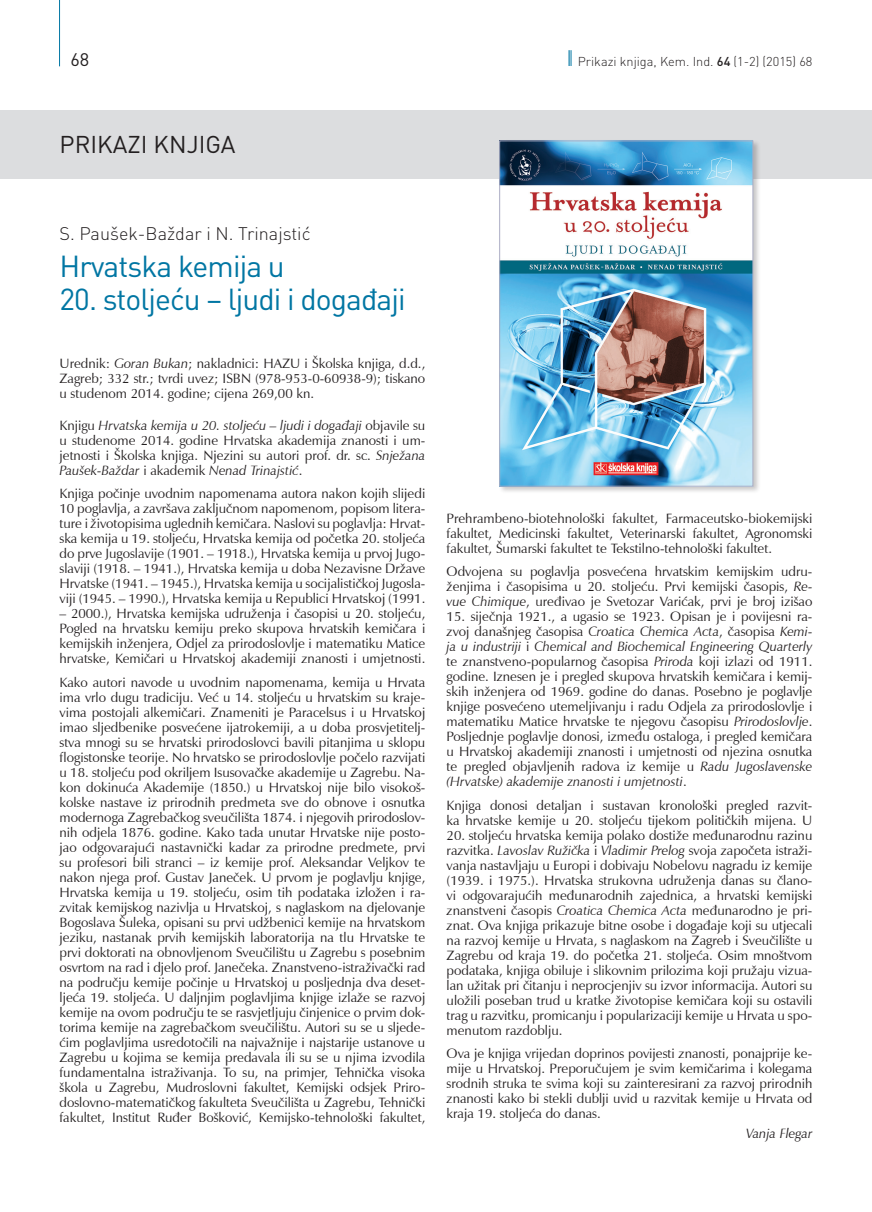
<style>
.page{position:relative;width:872px;height:1212px;background:#fff}
.page>*{position:absolute;margin:0;border:0;box-sizing:border-box;transform-origin:0 0}
._23_Naslov_rubrike{font:30px "DIN Pro";letter-spacing:-.03em;color:#0076a3}
.t1{font:24px "DIN Pro";color:#231f20}
._26_Tekst_rubrike{font:300 18px "DIN Pro";color:#231f20}
.t2{font:18px "DIN Pro";color:#231f20}
._26_Tekst_rubrike-2{font:13.5px/15px "Zapf Humanist Roman KUI";color:#231f20;text-align:justify}
._26_Tekst_rubrike-3{font:13.5px "Zapf Humanist Italic KUI";color:#231f20}
.t3{font:300 12.75px "DIN Pro";color:#231f20}
.s1{font-weight:500}
.s2{font-family:"Zapf Humanist Italic KUI"}
</style>
<div class="page">
<hr style="left:59px;top:0;width:1px;height:66px;background:#0076a3">
<svg style="left:568px;top:50px;width:3px;height:16px"></svg>
<div style="left:0;top:111px;width:872px;height:68px;background:#dcdddf"></div>
<div style="left:498px;top:139px;width:263px;height:355px;background:#231f20;opacity:.25"></div>
<img style="left:501px;top:143px;width:250px;height:341px">
<div style="left:499px;top:141px;width:254px;height:345px;border:1px solid #aaacc3"></div>
<p class="t2" style="left:71px;top:47px;width:20px">68</p>
<p class="t3" style="left:578px;top:53px;width:236px">Prikazi knjiga, Kem. Ind. <span class="s1">64</span> (1-2) (2015) 68</p>
<h2 class="t1" style="left:60px;top:128px;width:177px">PRIKAZI KNJIGA</h2>
<p class="_26_Tekst_rubrike" style="left:60px;top:221px;width:252px">S. Paušek-Baždar i N. Trinajstić</p>
<p class="_23_Naslov_rubrike" style="left:60px;top:246px;width:227px">Hrvatska kemija u</p>
<p class="_23_Naslov_rubrike" style="left:60px;top:279px;width:348px">20. stoljeću – ljudi i događaji</p>
<p class="_26_Tekst_rubrike-2" style="left:60px;top:356px;width:367px">Urednik: <span class="s2">Goran Bukan</span>; nakladnici: HAZU i Školska knjiga, d.d., Zagreb; 332 str.; tvrdi uvez; ISBN (978-953-0-60938-9); tiskano u studenom 2014. godine; cijena 269,00 kn.</p>
<p class="_26_Tekst_rubrike-2" style="left:60px;top:418px;width:367px">Knjigu <span class="s2">Hrvatska kemija u 20. stoljeću – ljudi i događaji</span> objavile su u studenome 2014. godine Hrvatska akademija znanosti i um&shy;jetnosti i Školska knjiga. Njezini su autori prof. dr. sc. <span class="s2">Snježana Paušek-Baždar</span> i akademik <span class="s2">Nenad Trinajstić</span>.</p>
<p class="_26_Tekst_rubrike-2" style="left:60px;top:487px;width:367px">Knjiga počinje uvodnim napomenama autora nakon kojih slijedi 10 poglavlja, a završava zaključnom napomenom, popisom litera&shy;ture i životopisima uglednih kemičara. Naslovi su poglavlja: Hrvat&shy;ska kemija u 19. stoljeću, Hrvatska kemija od početka 20. stoljeća do prve Jugoslavije (1901. – 1918.), Hrvatska kemija u prvoj Jugo&shy;slaviji (1918. – 1941.), Hrvatska kemija u doba Nezavisne Države Hrvatske (1941. – 1945.), Hrvatska kemija u socijalističkoj Jugosla&shy;viji (1945. – 1990.), Hrvatska kemija u Republici Hrvatskoj (1991.</p>
<p class="_26_Tekst_rubrike-2" style="left:60px;top:607px;width:367px">– 2000.), Hrvatska kemijska udruženja i časopisi u 20. stoljeću, Pogled na hrvatsku kemiju preko skupova hrvatskih kemičara i kemijskih inženjera, Odjel za prirodoslovlje i matematiku Matice hrvatske, Kemičari u Hrvatskoj akademiji znanosti i umjetnosti.</p>
<p class="_26_Tekst_rubrike-2" style="left:60px;top:675px;width:367px">Kako autori navode u uvodnim napomenama, kemija u Hrvata ima vrlo dugu tradiciju. Već u 14. stoljeću u hrvatskim su kraje&shy;vima postojali alkemičari. Znameniti je Paracelsus i u Hrvatskoj imao sljedbenike posvećene ijatrokemiji, a u doba prosvjetitelj&shy;stva mnogi su se hrvatski prirodoslovci bavili pitanjima u sklopu flogistonske teorije. No hrvatsko se prirodoslovlje počelo razvijati u 18. stoljeću pod okriljem Isusovačke akademije u Zagrebu. Na&shy;kon dokinuća Akademije (1850.) u Hrvatskoj nije bilo visokoš&shy;kolske nastave iz prirodnih predmeta sve do obnove i osnutka modernoga Zagrebačkog sveučilišta 1874. i njegovih prirodoslov&shy;nih odjela 1876. godine. Kako tada unutar Hrvatske nije posto&shy;jao odgovarajući nastavnički kadar za prirodne predmete, prvi su profesori bili stranci – iz kemije prof. Aleksandar Veljkov te nakon njega prof. Gustav Janeček. U prvom je poglavlju knjige, Hrvatska kemija u 19. stoljeću, osim tih podataka izložen i ra&shy;zvitak kemijskog nazivlja u Hrvatskoj, s naglaskom na djelovanje Bogoslava Šuleka, opisani su prvi udžbenici kemije na hrvatskom jeziku, nastanak prvih kemijskih laboratorija na tlu Hrvatske te prvi doktorati na obnovljenom Sveučilištu u Zagrebu s posebnim osvrtom na rad i djelo prof. Janečeka. Znanstveno-istraživački rad na području kemije počinje u Hrvatskoj u posljednja dva deset&shy;ljeća 19. stoljeća. U daljnjim poglavljima knjige izlaže se razvoj kemije na ovom području te se rasvjetljuju činjenice o prvim dok&shy;torima kemije na zagrebačkom sveučilištu. Autori su se u sljede&shy;ćim poglavljima usredotočili na najvažnije i najstarije ustanove u Zagrebu u kojima se kemija predavala ili su se u njima izvodila fundamentalna istraživanja. To su, na primjer, Tehnička visoka škola u Zagrebu, Mudroslovni fakultet, Kemijski odsjek Priro&shy;doslovno-matematičkog fakulteta Sveučilišta u Zagrebu, Tehnički fakultet, Institut Ruđer Bošković, Kemijsko-tehnološki fakultet,</p>
<p class="_26_Tekst_rubrike-2" style="left:446px;top:511px;width:367px">Prehrambeno-biotehnološki fakultet, Farmaceutsko-biokemijski fakultet, Medicinski fakultet, Veterinarski fakultet, Agronomski fakultet, Šumarski fakultet te Tekstilno-tehnološki fakultet.</p>
<p class="_26_Tekst_rubrike-2" style="left:446px;top:565px;width:367px">Odvojena su poglavlja posvećena hrvatskim kemijskim udru&shy;ženjima i časopisima u 20. stoljeću. Prvi kemijski časopis, <span class="s2">Re&shy;vue Chimique</span>, uređivao je Svetozar Varićak, prvi je broj izišao</p>
<p class="_26_Tekst_rubrike-2" style="left:446px;top:610px;width:367px">15. siječnja 1921., a ugasio se 1923. Opisan je i povijesni ra&shy;zvoj današnjeg časopisa <span class="s2">Croatica Chemica Acta</span>, časopisa <span class="s2">Kemi&shy;ja u industriji</span> i <span class="s2">Chemical and Biochemical Engineering Quarterly </span>te znanstveno-popularnog časopisa <span class="s2">Priroda</span> koji izlazi od 1911. godine. Iznesen je i pregled skupova hrvatskih kemičara i kemij&shy;skih inženjera od 1969. godine do danas. Posebno je poglavlje knjige posvećeno utemeljivanju i radu Odjela za prirodoslovlje i matematiku Matice hrvatske te njegovu časopisu <span class="s2">Prirodoslovlje</span>.<br>Posljednje poglavlje donosi, između ostaloga, i pregled kemičara u Hrvatskoj akademiji znanosti i umjetnosti od njezina osnutka te pregled objavljenih radova iz kemije u <span class="s2">Radu Jugoslavenske (Hrvatske) akademije znanosti i umjetnosti</span>.</p>
<p class="_26_Tekst_rubrike-2" style="left:446px;top:798px;width:367px">Knjiga donosi detaljan i sustavan kronološki pregled razvit&shy;ka hrvatske kemije u 20. stoljeću tijekom političkih mijena. U</p>
<p class="_26_Tekst_rubrike-2" style="left:446px;top:828px;width:367px">20. stoljeću hrvatska kemija polako dostiže međunarodnu razinu razvitka. <span class="s2">Lavoslav Ružička</span> i <span class="s2">Vladimir Prelog</span> svoja započeta istraži&shy;vanja nastavljaju u Europi i dobivaju Nobelovu nagradu iz kemije (1939. i 1975.). Hrvatska strukovna udruženja danas su člano&shy;vi odgovarajućih međunarodnih zajednica, a hrvatski kemijski znanstveni časopis <span class="s2">Croatica Chemica Acta</span> međunarodno je pri&shy;znat. Ova knjiga prikazuje bitne osobe i događaje koji su utjecali na razvoj kemije u Hrvata, s naglaskom na Zagreb i Sveučilište u Zagrebu od kraja 19. do početka 21. stoljeća. Osim mnoštvom podataka, knjiga obiluje i slikovnim prilozima koji pružaju vizua&shy;lan užitak pri čitanju i neprocjenjiv su izvor informacija. Autori su uložili poseban trud u kratke životopise kemičara koji su ostavili trag u razvitku, promicanju i popularizaciji kemije u Hrvata u spo&shy;menutom razdoblju.</p>
<p class="_26_Tekst_rubrike-2" style="left:446px;top:1047px;width:367px">Ova je knjiga vrijedan doprinos povijesti znanosti, ponajprije ke&shy;mije u Hrvatskoj. Preporučujem je svim kemičarima i kolegama srodnih struka te svima koji su zainteresirani za razvoj prirodnih znanosti kako bi stekli dublji uvid u razvitak kemije u Hrvata od kraja 19. stoljeća do danas.</p>
<p class="_26_Tekst_rubrike-3" style="left:746px;top:1124px;width:68px">Vanja Flegar</p>
</div>
